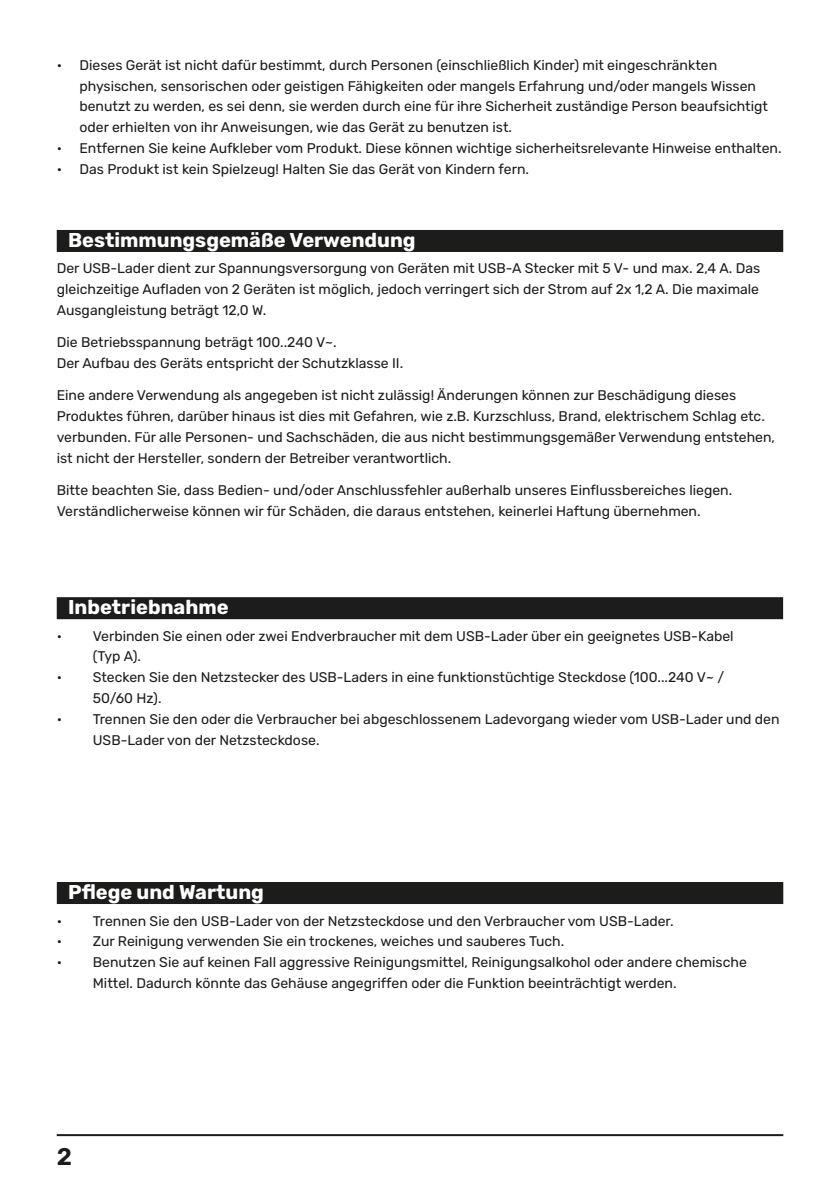
<style>
.page{position:relative;width:840px;height:1191px;background:#fff}
.page>*{position:absolute;margin:0;border:0;box-sizing:border-box;transform-origin:0 0}
.t1{font:600 24px "Rubik";color:#1c1c1b}
.t2{font:700 20px "Rubik";color:#fff}
.t3{font:14px/20.8px "Rubik";color:#1c1c1b}
</style>
<div class="page">
<hr style="left:57px;top:1134px;width:725px;height:2px;background:#1c1c1b">
<div style="left:57px;top:882px;width:725px;height:22px;background:#1c1c1b"></div>
<div style="left:57px;top:597px;width:725px;height:22px;background:#1c1c1b"></div>
<div style="left:57px;top:230px;width:725px;height:22px;background:#1c1c1b"></div>
<p class="t3" style="left:79px;top:55px;width:689px;text-indent:-23px">• Dieses Gerät ist nicht dafür bestimmt, durch Personen (einschließlich Kinder) mit eingeschränkten physischen, sensorischen oder geistigen Fähigkeiten oder mangels Erfahrung und/oder mangels Wissen benutzt zu werden, es sei denn, sie werden durch eine für ihre Sicherheit zuständige Person beaufsichtigt oder erhielten von ihr Anweisungen, wie das Gerät zu benutzen ist.</p>
<p class="t3" style="left:57px;top:138px;width:726px">• Entfernen Sie keine Aufkleber vom Produkt. Diese können wichtige sicherheitsrelevante Hinweise enthalten.</p>
<p class="t3" style="left:57px;top:159px;width:473px">• Das Produkt ist kein Spielzeug! Halten Sie das Gerät von Kindern fern.</p>
<h2 class="t2" style="left:68px;top:228px;width:349px">Bestimmungsgemäße Verwendung</h2>
<p class="t3" style="left:57px;top:259px;width:704px;text-align:justify">Der USB-Lader dient zur Spannungsversorgung von Geräten mit USB-A Stecker mit 5 V- und max. 2,4 A. Das gleichzeitige Aufladen von 2 Geräten ist möglich, jedoch verringert sich der Strom auf 2x 1,2 A. Die maximale Ausgangleistung beträgt 12,0 W.</p>
<p class="t3" style="left:57px;top:332px;width:348px">Die Betriebsspannung beträgt 100..240 V~.<br>Der Aufbau des Geräts entspricht der Schutzklasse II.</p>
<p class="t3" style="left:57px;top:385px;width:719px">Eine andere Verwendung als angegeben ist nicht zulässig! Änderungen können zur Beschädigung dieses Produktes führen, darüber hinaus ist dies mit Gefahren, wie z.B. Kurzschluss, Brand, elektrischem Schlag etc. verbunden. Für alle Personen- und Sachschäden, die aus nicht bestimmungsgemäßer Verwendung entstehen, ist nicht der Hersteller, sondern der Betreiber verantwortlich.</p>
<p class="t3" style="left:57px;top:480px;width:676px">Bitte beachten Sie, dass Bedien- und/oder Anschlussfehler außerhalb unseres Einflussbereiches liegen.<br>Verständlicherweise können wir für Schäden, die daraus entstehen, keinerlei Haftung übernehmen.</p>
<h2 class="t2" style="left:68px;top:598px;width:162px">Inbetriebnahme</h2>
<p class="t3" style="left:93px;top:626px;width:642px;text-indent:-36px">• Verbinden Sie einen oder zwei Endverbraucher mit dem USB-Lader über ein geeignetes USB-Kabel (Typ A).</p>
<p class="t3" style="left:93px;top:667px;width:632px;text-indent:-36px">• Stecken Sie den Netzstecker des USB-Laders in eine funktionstüchtige Steckdose (100...240 V~ /<br>50/60 Hz).</p>
<p class="t3" style="left:93px;top:709px;width:688px;text-indent:-36px">• Trennen Sie den oder die Verbraucher bei abgeschlossenem Ladevorgang wieder vom USB-Lader und den<br>USB-Lader von der Netzsteckdose.</p>
<h2 class="t2" style="left:68px;top:880px;width:197px">Pflege und Wartung</h2>
<p class="t3" style="left:57px;top:910px;width:618px">• Trennen Sie den USB-Lader von der Netzsteckdose und den Verbraucher vom USB-Lader.</p>
<p class="t3" style="left:57px;top:931px;width:508px">• Zur Reinigung verwenden Sie ein trockenes, weiches und sauberes Tuch.</p>
<p class="t3" style="left:93px;top:952px;width:655px;text-indent:-36px">• Benutzen Sie auf keinen Fall aggressive Reinigungsmittel, Reinigungsalkohol oder andere chemische<br>Mittel. Dadurch könnte das Gehäuse angegriffen oder die Funktion beeinträchtigt werden.</p>
<h1 class="t1" style="left:57px;top:1145px;width:17px">2</h1>
</div>
